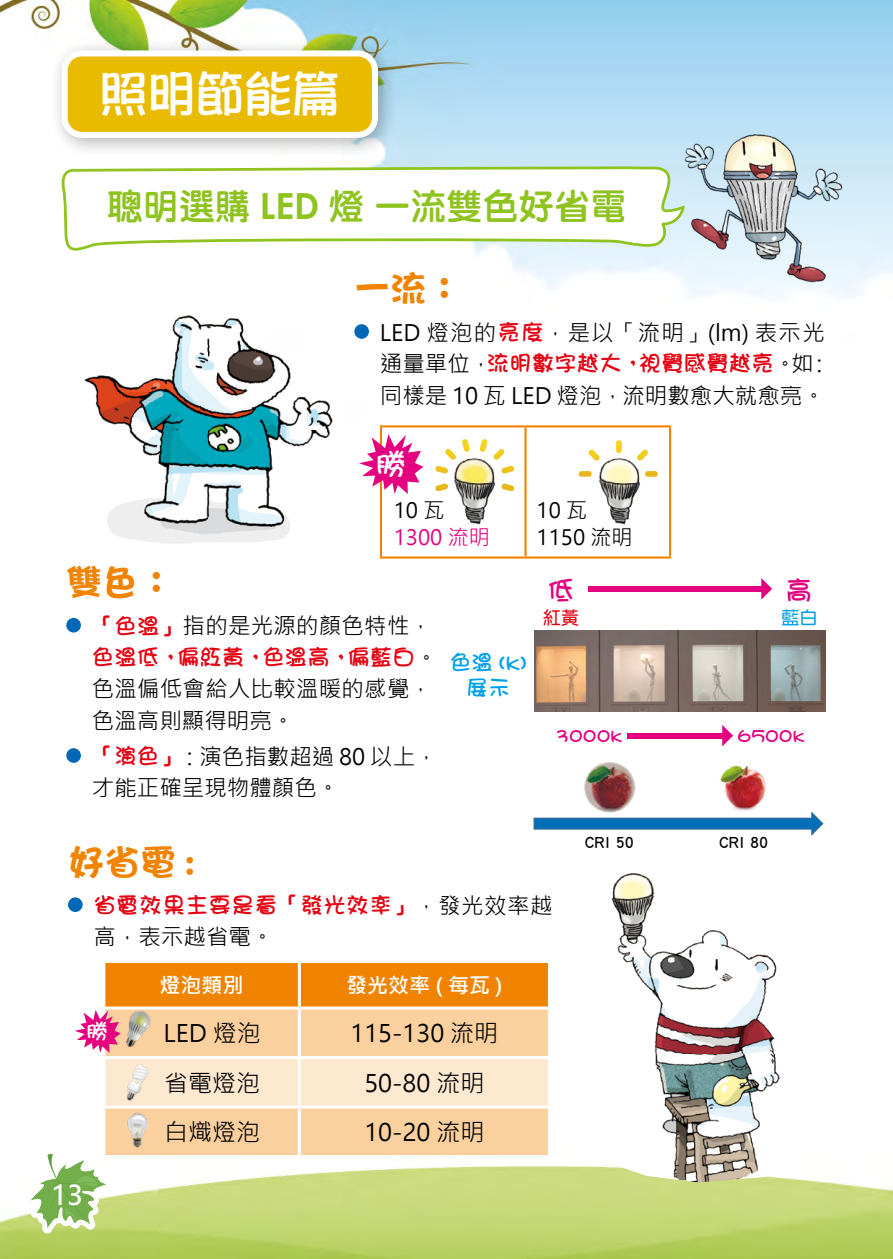
<style>
.page{position:relative;width:893px;height:1259px;background:#fff}
.page>*{position:absolute;margin:0;border:0;box-sizing:border-box;transform-origin:0 0}
.t1{font:48px "DFPOP1 Std W7";color:#fff}
.t2{font:36px "DF Yuan Std W8";color:#8fc31f}
.t3{font:36px "DF Hai Bao Std W9";color:#f08300}
.t4{font:31.5px "DF Girl Std W7";color:#fff}
.t5{font:27px "Microsoft Jheng Hei UI Bold";color:#fff}
.t6{font:27px "DF Girl Std W7";color:#e4007f}
.t7{font:24px "Microsoft Jheng Hei UI Regular";color:#000}
.t8{font:22.5px/31.5px "Microsoft Jheng Hei UI Regular";color:#000}
.t9{font:22.5px "DF Girl Std W7";color:#e60012}
.t10{font:22.5px "Microsoft Jheng Hei UI Regular";letter-spacing:.055em;color:#000}
.t11{font:22.5px "DF Girl Std W7";letter-spacing:.025em;color:#e60012}
.t12{font:22.5px "DF Girl Std W7";color:#fff}
.t13{font:21.6px/25.2px "DF Girl Std W7";color:#00a0e9;text-align:center}
.t14{font:21px "Microsoft Jheng Hei UI Bold";color:#fff}
.t15{font:21px/27px "Microsoft Jheng Hei UI Regular";color:#000}
.t16{font:21px "Microsoft Jheng Hei UI Regular";color:#e4007f}
.t17{font:18px "DF Girl Std W7";color:#e4007f}
.t18{font:18px "DF Yuan Std W7";color:#e60012}
.t19{font:18px "DF Yuan Std W7";color:#00a0e9}
.t20{font:16.5px "DF Hei Std W7";color:#000}
.s1{font-family:"Century Gothic";font-weight:700}
.s2{font-family:"DF Girl Std W7";color:#e60012}
.s3{font-family:"Microsoft Jheng Hei UI Regular";color:#000}
</style>
<div class="page">
<img style="left:0;top:0;width:893px;height:1259px">
<svg style="left:25px;top:1148px;width:86px;height:85px"></svg>
<img style="left:53px;top:310px;width:309px;height:250px">
<svg style="left:57px;top:166px;width:605px;height:90px"></svg>
<div style="left:354px;top:324px;width:15px;height:15px;background:#0068b7;border-radius:50%"></div>
<div style="left:49px;top:38px;width:350px;height:121px;background:#000;opacity:.3"></div>
<div style="left:65px;top:53px;width:310px;height:82px;background:#e8bb00;border-radius:17px"></div>
<div style="left:62px;top:50px;width:316px;height:88px;border:6px solid #fff;border-radius:17px"></div>
<img style="left:662px;top:98px;width:197px;height:190px">
<img style="left:567px;top:862px;width:292px;height:192px">
<img style="left:569px;top:1054px;width:290px;height:128px">
<div style="left:105px;top:1108px;width:443px;height:47px;background:#fad09e"></div>
<hr style="left:102px;top:960px;width:197px;height:3px;background:#fff">
<hr style="left:299px;top:960px;width:252px;height:3px;background:#fff">
<hr style="left:548px;top:963px;width:3px;height:43px;background:#fff">
<hr style="left:299px;top:1006px;width:252px;height:3px;background:#fff">
<hr style="left:548px;top:1009px;width:3px;height:47px;background:#fff">
<hr style="left:299px;top:1056px;width:252px;height:3px;background:#fff">
<hr style="left:548px;top:1059px;width:3px;height:46px;background:#fff">
<hr style="left:102px;top:1105px;width:197px;height:3px;background:#fff">
<hr style="left:102px;top:1108px;width:3px;height:47px;background:#fff">
<hr style="left:299px;top:1105px;width:252px;height:3px;background:#fff">
<hr style="left:298px;top:1108px;width:3px;height:47px;background:#fff">
<hr style="left:548px;top:1108px;width:3px;height:47px;background:#fff">
<hr style="left:102px;top:1155px;width:197px;height:3px;background:#fff">
<hr style="left:299px;top:1155px;width:252px;height:3px;background:#fff">
<img style="left:123px;top:1112px;width:24px;height:38px">
<div style="left:66px;top:618px;width:15px;height:14px;background:#0068b7;border-radius:50%"></div>
<div style="left:66px;top:748px;width:15px;height:15px;background:#0068b7;border-radius:50%"></div>
<div style="left:68px;top:897px;width:15px;height:15px;background:#0068b7;border-radius:50%"></div>
<img style="left:535px;top:631px;width:290px;height:80px">
<div style="left:588px;top:586px;width:179px;height:5px;background:#e4007f"></div>
<svg style="left:761px;top:578px;width:11px;height:21px"></svg>
<div style="left:627px;top:733px;width:101px;height:5px;background:#e4007f"></div>
<svg style="left:722px;top:725px;width:11px;height:21px"></svg>
<svg style="left:75px;top:961px;width:474px;height:146px;background:#f7c38c"></svg>
<hr style="left:380px;top:425px;width:145px;height:2px;background:#f08300">
<hr style="left:380px;top:427px;width:2px;height:129px;background:#f08300">
<hr style="left:525px;top:425px;width:146px;height:2px;background:#f08300">
<hr style="left:524px;top:427px;width:3px;height:129px;background:#f08300">
<hr style="left:669px;top:427px;width:2px;height:129px;background:#f08300">
<hr style="left:380px;top:556px;width:145px;height:2px;background:#f08300">
<hr style="left:525px;top:556px;width:146px;height:2px;background:#f08300">
<img style="left:449px;top:454px;width:48px;height:71px">
<img style="left:593px;top:454px;width:48px;height:71px">
<svg style="left:359px;top:434px;width:64px;height:60px"></svg>
<svg style="left:462px;top:439px;width:8px;height:13px"></svg>
<svg style="left:445px;top:449px;width:11px;height:11px"></svg>
<svg style="left:479px;top:439px;width:26px;height:21px"></svg>
<svg style="left:501px;top:466px;width:13px;height:7px"></svg>
<svg style="left:501px;top:483px;width:13px;height:8px"></svg>
<svg style="left:435px;top:483px;width:13px;height:8px"></svg>
<svg style="left:435px;top:466px;width:13px;height:7px"></svg>
<svg style="left:616px;top:440px;width:6px;height:13px"></svg>
<svg style="left:588px;top:450px;width:12px;height:10px"></svg>
<svg style="left:637px;top:450px;width:11px;height:10px"></svg>
<svg style="left:645px;top:471px;width:13px;height:6px"></svg>
<svg style="left:579px;top:471px;width:13px;height:6px"></svg>
<img style="left:583px;top:761px;width:52px;height:49px">
<img style="left:717px;top:761px;width:52px;height:49px">
<svg style="left:533px;top:810px;width:291px;height:27px"></svg>
<h1 class="t1" style="left:100px;top:68px;width:241px">照明節能篇</h1>
<h2 class="t2" style="left:107px;top:186px;width:521px">聰明選購 <span class="s1">LED</span> 燈一流雙色好省電</h2>
<h2 class="t3" style="left:354px;top:269px;width:109px">一流：</h2>
<p class="t10" style="left:380px;top:318px;width:446px">LED 燈泡的<span class="s2">亮度</span>，是以「流明」(lm) 表示光</p>
<p class="t9" style="left:380px;top:351px;width:452px"><span class="s3">通量單位，</span>流明數字越大，視覺感覺越亮<span class="s3">。如：</span></p>
<p class="t8" style="left:380px;top:379px;width:447px">同樣是 10 瓦 LED 燈泡，流明數愈大就愈亮。</p>
<h3 class="t4" style="left:375px;top:447px;width:33px">勝</h3>
<p class="t15" style="left:394px;top:497px;width:52px">10 瓦</p>
<p class="t16" style="left:394px;top:524px;width:97px">1300 流明</p>
<h2 class="t3" style="left:66px;top:563px;width:109px">雙色：</h2>
<p class="t8" style="left:92px;top:610px;width:342px"><span class="s2">「色溫」</span>指的是光源的顏色特性，</p>
<p class="t9" style="left:92px;top:645px;width:347px">色溫低，偏紅黃，色溫高，偏藍白<span class="s3">。</span></p>
<p class="t8" style="left:92px;top:673px;width:342px">色溫偏低會給人比較溫暖的感覺，色溫高則顯得明亮。</p>
<p class="t8" style="left:92px;top:740px;width:347px"><span class="s2">「演色」</span>：演色指數超過 80 以上，才能正確呈現物體顏色。</p>
<p class="t13" style="left:450px;top:649px;width:79px">色溫 (k)展示</p>
<p class="t15" style="left:536px;top:497px;width:97px">10 瓦<br>1150 流明</p>
<p class="t6" style="left:547px;top:575px;width:28px">低</p>
<p class="t6" style="left:785px;top:575px;width:28px">高</p>
<p class="t18" style="left:543px;top:607px;width:37px">紅黃</p>
<p class="t19" style="left:781px;top:607px;width:37px">藍白</p>
<p class="t17" style="left:555px;top:726px;width:68px">3000k</p>
<p class="t17" style="left:738px;top:726px;width:68px">6500k</p>
<h2 class="t3" style="left:68px;top:842px;width:128px">好省電 :</h2>
<p class="t11" style="left:94px;top:893px;width:461px">省電效果主要是看「發光效率」<span class="s3">，發光效率越</span></p>
<p class="t8" style="left:94px;top:921px;width:182px">高，表示越省電。</p>
<p class="t12" style="left:86px;top:1019px;width:24px">勝</p>
<p class="t5" style="left:51px;top:1177px;width:34px">13</p>
<p class="t14" style="left:160px;top:972px;width:85px">燈泡類別</p>
<p class="t14" style="left:346px;top:972px;width:158px">發光效率 ( 每瓦 )</p>
<p class="t7" style="left:164px;top:1018px;width:99px">LED 燈泡</p>
<p class="t7" style="left:350px;top:1018px;width:149px">115-130 流明</p>
<p class="t7" style="left:164px;top:1067px;width:97px">省電燈泡</p>
<p class="t7" style="left:364px;top:1067px;width:121px">50-80 流明</p>
<p class="t7" style="left:164px;top:1117px;width:98px">白熾燈泡</p>
<p class="t7" style="left:364px;top:1117px;width:121px">10-20 流明</p>
<p class="t20" style="left:585px;top:833px;width:51px">CRI 50</p>
<p class="t20" style="left:719px;top:833px;width:51px">CRI 80</p>
</div>
